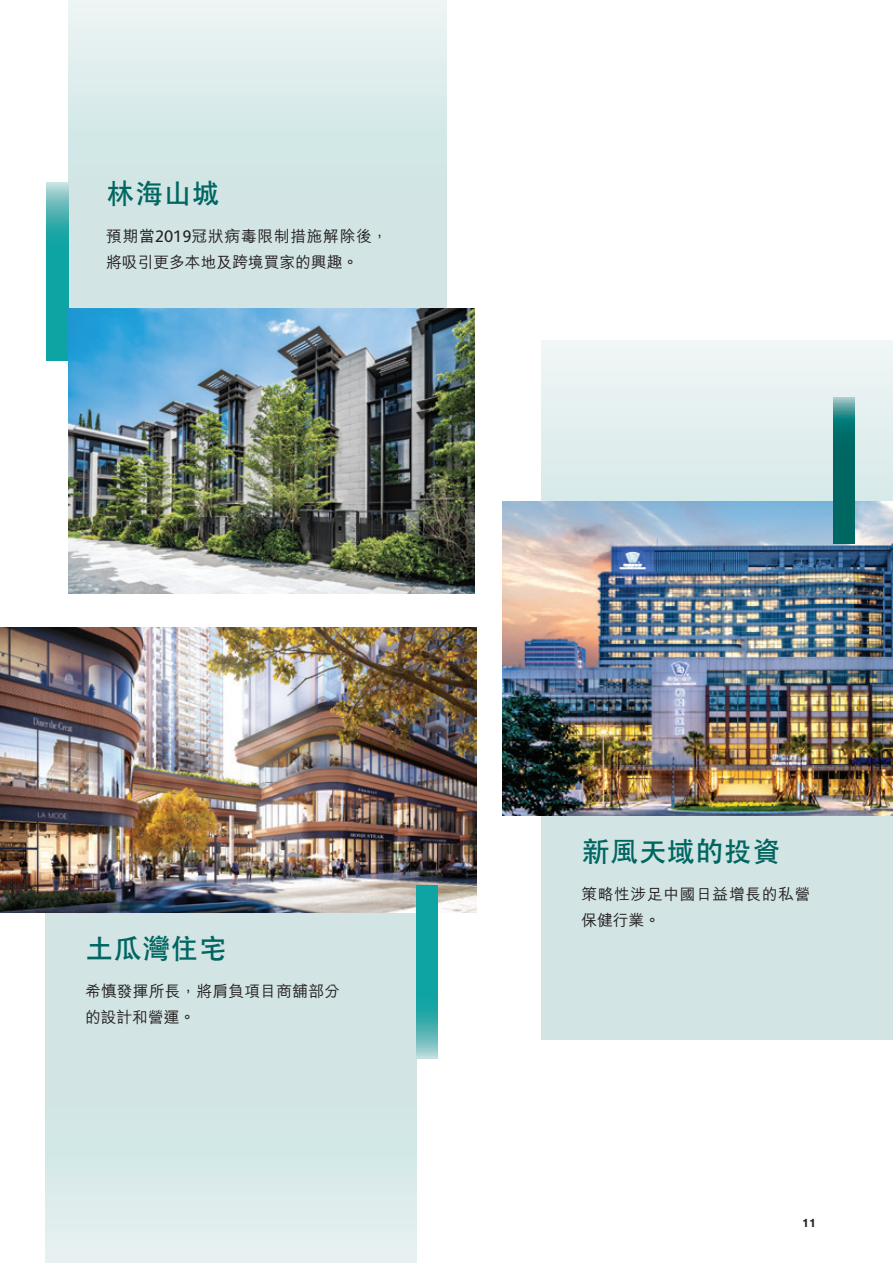
<style>
.page{position:relative;width:893px;height:1263px;background:#fff}
.page>*{position:absolute;margin:0;border:0;box-sizing:border-box;transform-origin:0 0}
._01_Heading1_C{font:700 28.5px "C Hei 2 HK";color:#006662}
.callout_text{font:500 15.75px/25.5px "M Hei HK";letter-spacing:.015em;color:#231f20}
.callout_text-2{font:500 15.75px/25.5px "M Hei HK";letter-spacing:.04em;color:#231f20}
.t1{font:700 12px "Neue Haas Unica W1 G";color:#231f20}
.s1{font-family:"FS Albert";font-weight:400;font-size:16.65px}
</style>
<div class="page">
<svg style="left:45px;top:913px;width:372px;height:350px;background:#d5e7e6"></svg>
<svg style="left:68px;top:0;width:378px;height:308px;background:#d8e8e8"></svg>
<svg style="left:541px;top:340px;width:352px;height:700px;background:#d9e8e7"></svg>
<img style="left:0;top:627px;width:476px;height:286px">
<svg style="left:417px;top:886px;width:21px;height:173px;background:#26aaaa"></svg>
<svg style="left:47px;top:183px;width:21px;height:177px;background:#27aaaa"></svg>
<img style="left:68px;top:308px;width:407px;height:286px">
<img style="left:503px;top:501px;width:390px;height:314px">
<svg style="left:833px;top:398px;width:22px;height:146px;background:#0c706d"></svg>
<p class="_01_Heading1_C" style="left:106px;top:179px;width:115px">林海山城</p>
<p class="callout_text" style="left:106px;top:222px;width:283px">預期當<span class="s1">2019</span>冠狀病毒限制措施解除後，將吸引更多本地及跨境買家的興趣。</p>
<p class="_01_Heading1_C" style="left:85px;top:934px;width:144px">土瓜灣住宅</p>
<p class="callout_text" style="left:85px;top:977px;width:257px">希慎發揮所長，將肩負項目商舖部分的設計和營運。</p>
<p class="_01_Heading1_C" style="left:581px;top:837px;width:201px">新風天域的投資</p>
<p class="callout_text-2" style="left:581px;top:880px;width:231px">策略性涉足中國日益增長的私營保健行業。</p>
<p class="t1" style="left:802px;top:1214px;width:16px">11</p>
</div>
